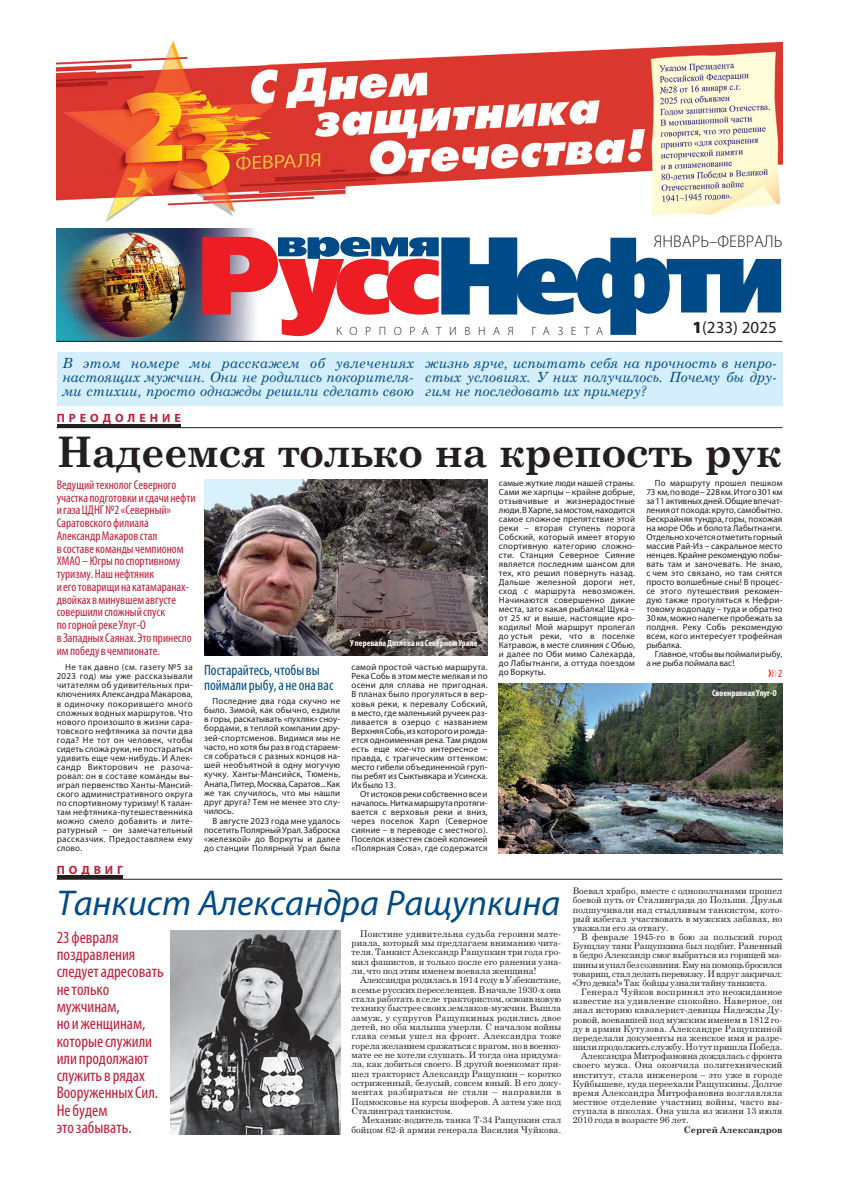
<style>
.page{position:relative;width:842px;height:1191px;background:#fff}
.page>*{position:absolute;margin:0;border:0;box-sizing:border-box;transform-origin:0 0}
.t1{font:700 42px "Century Schoolbook";letter-spacing:-.015em;color:#231f20}
.t2{font:italic 36px "Myriad Pro";color:#004b87}
.t3{font:condensed 17px/17.3px "Myriad Pro";color:#c0203b}
.t4{font:300 17px "Myriad Pro";color:#231f20}
.t5{font:17px "Myriad Pro";color:#231f20}
.t6{font:condensed 15px/15.2px "Myriad Pro";color:#004b87}
.t7{font:italic 14px/14px "Century Schoolbook";color:#004b87;text-align:justify}
.t8{font:condensed 12.8px/12.8px "Myriad Pro";color:#c0203b}
.t9{font:300 12px "Myriad Pro";letter-spacing:.63em;color:#231f20}
.t10{font:700 12px "Myriad Pro";letter-spacing:.335em;color:#c0203b}
.t11{font:condensed 11px "Myriad Pro";color:#ee1d23}
.t12{font:9px/9px "Myriad Pro";letter-spacing:.02em;color:#231f20;text-align:justify}
.t13{font:9px/9.3px "Century Schoolbook";letter-spacing:.005em;color:#231f20;text-align:justify}
.t14{font:700 condensed 9px "Myriad Pro";color:#fff}
.t15{font:9px/9px "Myriad Pro";letter-spacing:-.005em;color:#231f20}
.t16{font:700 9px "Century Schoolbook";color:#231f20}
.s1{font-weight:900}
</style>
<div class="page">
<img style="left:57px;top:41px;width:725px;height:181px">
<div style="left:57px;top:351px;width:725px;height:54px;background:#d4effb"></div>
<img style="left:57px;top:228px;width:201px;height:113px">
<svg style="left:202px;top:237px;width:579px;height:99px"></svg>
<hr style="left:57px;top:341px;width:725px;height:1px;background:#231f20">
<hr style="left:57px;top:427px;width:725px;height:1px;background:#231f20">
<hr style="left:57px;top:424px;width:123px;height:4px;background:#231f20">
<hr style="left:57px;top:879px;width:725px;height:1px;background:#231f20">
<hr style="left:57px;top:875px;width:66px;height:4px;background:#231f20">
<img style="left:204px;top:479px;width:284px;height:176px">
<img style="left:499px;top:683px;width:283px;height:170px">
<svg style="left:768px;top:669px;width:9px;height:8px"></svg>
<img style="left:170px;top:930px;width:170px;height:204px">
<h3 class="t9" style="left:336px;top:324px;width:179px">КОРПОРАТИВНАЯ</h3>
<h3 class="t9" style="left:532px;top:324px;width:73px">ГАЗЕТА</h3>
<h3 class="t4" style="left:654px;top:231px;width:130px">ЯНВАРЬ–ФЕВРАЛЬ</h3>
<h3 class="t5" style="left:692px;top:317px;width:86px"><span class="s1">1</span>(233) 2025</h3>
<h3 class="t7" style="left:62px;top:356px;width:353px">В этом номере мы расскажем об увлечениях настоящих мужчин. Они не родились покорителя&shy;ми стихии, просто однажды решили сделать свою</h3>
<h3 class="t7" style="left:425px;top:356px;width:353px">жизнь ярче, испытать себя на прочность в непро&shy;стых условиях. У них получилось. Почему бы дру&shy;гим не последовать их примеру?</h3>
<h3 class="t10" style="left:57px;top:411px;width:126px">ПРЕОДОЛЕНИЕ</h3>
<h1 class="t1" style="left:57px;top:428px;width:727px">Надеемся только на крепость рук</h1>
<p class="t8" style="left:57px;top:478px;width:140px">Ведущий технолог Северного участка подготовки и сдачи нефти и газа ЦДНГ №2 «Северный»<br>Саратовского филиала<br>Александр Макаров стал<br>в составе команды чемпионом<br>ХМАО – Югры по спортивному туризму. Наш нефтяник<br>и его товарищи на катамаранах&shy;двойках в минувшем августе совершили сложный спуск<br>по горной реке Улуг-О<br>в Западных Саянах. Это принесло им победу в чемпионате.</p>
<p class="t12" style="left:57px;top:662px;width:138px;text-indent:9px">Не так давно (см. газету №5 за 2023 год) мы уже рассказывали читателям об удивительных при&shy;ключениях Александра Макарова, в одиночку покорившего много сложных водных маршрутов. Что нового произошло в жизни сара&shy;товского нефтяника за почти два года? Не тот он человек, чтобы сидеть сложа руки, не постараться удивить еще чем-нибудь. И Алек - сандр Викторович не разоча - ровал: он в составе команды вы - играл первенство Ханты-Мансий - ского административного округа по спортивному туризму! К талан&shy;там нефтяника-путешественника можно смело добавить и лите - ратурный – он замечательный рассказчик. Пре доставляем ему слово.</p>
<h3 class="t6" style="left:204px;top:662px;width:131px">Постарайтесь, чтобы вы поймали рыбу, а не она вас</h3>
<p class="t12" style="left:204px;top:696px;width:138px;text-indent:9px">Последние два года скучно не было. Зимой, как обычно, ездили в горы, раскатывать «пухляк» сноу&shy;бордами, в теплой компании дру&shy;зей-спортсменов. Видимся мы не часто, но хотя бы раз в год стараем&shy;ся собраться с разных концов на - шей необъятной в одну могучую кучку. Ханты-Мансийск, Тюмень, Анапа, Питер, Москва, Саратов... Как же так случилось, что мы нашли друг друга? Тем не менее это слу - чилось.</p>
<p class="t12" style="left:204px;top:816px;width:138px;text-indent:9px">В августе 2023 года мне удалось посетить Полярный Урал. Заброска «железкой» до Воркуты и далее до станции Полярный Урал была</p>
<h3 class="t10" style="left:57px;top:862px;width:68px">ПОДВИГ</h3>
<p class="t14" style="left:350px;top:638px;width:129px">У перевала Дятлова на Северном Урале</p>
<p class="t12" style="left:351px;top:662px;width:138px">самой простой частью маршрута.<br>Река Собь в этом месте мелкая и по осени для сплава не пригодная.<br>В планах было прогуляться в вер&shy;ховья реки, к перевалу Собский, в место, где маленький ручеек раз&shy;ливается в озерцо с названием Верх няя Собь, из которого и рожда&shy;ется одноименная река. Там рядом есть еще кое-что интересное – правда, с трагическим оттенком: место гибели объединенной груп&shy;пы ре бят из Сыктывкара и Усинска.<br>Их было 13.</p>
<p class="t12" style="left:351px;top:789px;width:138px;text-indent:9px">От истоков реки собственно все и началось. Нитка маршрута протяги&shy;вается с верховья реки и вниз, через поселок Харп (Северное сияние – в переводе с местного).<br>Поселок известен своей колонией «Полярная Сова», где содержатся</p>
<p class="t12" style="left:499px;top:478px;width:138px">самые жуткие люди нашей страны.<br>Сами же харпцы – крайне добрые, отзывчивые и жизнерадостные люди. В Харпе, за мостом, находится самое сложное препятствие этой реки – вторая ступень порога Собский, который имеет вторую спортивную категорию сложно&shy;сти. Станция Северное Сияние является последним шансом для тех, кто решил повернуть назад.<br>Дальше железной дороги нет, сход с маршрута невозможен.<br>На чинаются совершенно дикие места, зато какая рыбалка! Щука – от 25 кг и выше, настоящие кро - кодилы! Мой маршрут пролегал до устья реки, что в поселке Катравож, в месте слияния с Обью, и далее по Оби мимо Салехарда, до Лабытнанги, а оттуда поездом до Воркуты.</p>
<p class="t12" style="left:646px;top:478px;width:138px;text-indent:9px">По маршруту прошел пешком 73 км, по воде – 228 км. Итого 301 км за 11 активных дней. Общие впечат&shy;ления от похода: круто, самобытно.<br>Бескрайняя тундра, горы, похожая на море Обь и болота Лабытнанги.<br>Отдельно хочется отметить горный массив Рай-Из – сакральное место ненцев. Крайне рекомендую побы&shy;вать там и заночевать. Не знаю, с чем это связано, но там снятся просто волшебные сны! В процес&shy;се этого путешествия рекомен&shy;дую также прогуляться к Не фри - товому водопаду – туда и об ратно 30 км, можно налегке пробежать за полдня. Реку Собь рекомендую всем, кого интересует трофейная рыбалка.</p>
<p class="t15" style="left:646px;top:649px;width:138px;text-indent:9px">Главное, чтобы вы поймали рыбу, а не рыба поймала вас!</p>
<p class="t11" style="left:778px;top:666px;width:6px">2</p>
<p class="t14" style="left:712px;top:687px;width:66px">Своенравная Улуг-О</p>
<h2 class="t2" style="left:57px;top:881px;width:505px">Танкист Александра Ращупкина</h2>
<p class="t13" style="left:351px;top:929px;width:211px;text-indent:9px">Поистине удивительна судьба героини мате&shy;риала, который мы предлагаем вниманию чита&shy;теля. Танкист Александр Ращупкин три года гро&shy;мил фашистов, и только после его ранения узна&shy;ли, что под этим именем воевала женщина!</p>
<p class="t13" style="left:351px;top:975px;width:211px;text-indent:9px">Александра родилась в 1914 году в Узбекистане, в семье русских переселенцев. В начале 1930-х она стала работать в селе трактористом, освоив новую технику быстрее своих земляков-мужчин. Вышла замуж, у супругов Ращупкиных родились двое детей, но оба малыша умерли. С началом войны глава семьи ушел на фронт. Александра тоже горела желанием сражаться с врагом, но в военко&shy;мате ее не хотели слушать. И тогда она придума&shy;ла, как добиться своего. В другой военкомат при&shy;шел тракторист Александр Ращупкин – коротко остриженный, безусый, совсем юный. В его доку&shy;ментах разбираться не стали – направили в Подмосковье на курсы шоферов. А затем уже под Сталинград танкистом.</p>
<p class="t13" style="left:351px;top:1115px;width:211px;text-align:right">Механик-водитель танка Т-34 Ращупкин стал бойцом 62-й армии генерала Василия Чуйкова.</p>
<h3 class="t3" style="left:57px;top:928px;width:108px">23 февраля поздравления следует адресовать не только мужчинам,<br>но и женщинам, которые служили или продолжают служить в рядах<br>Вооруженных Сил.<br>Не будем<br>это забывать.</h3>
<p class="t13" style="left:573px;top:886px;width:211px">Воевал храбро, вместе с однополчанами прошел боевой путь от Сталинграда до Польши. Друзья подшучивали над стыдливым танкистом, кото&shy;рый избегал участвовать в мужских забавах, но уважали его за отвагу.</p>
<p class="t13" style="left:573px;top:932px;width:211px;text-indent:9px">В феврале 1945-го в бою за польский город Бунцлау танк Ращупкина был подбит. Раненный в бедро Александр смог выбраться из горящей ма - шины и упал без сознания. Ему на помощь бросился товарищ, стал делать перевязку. И вдруг закричал: «Это девка!» Так бойцы узнали тайну танкиста.</p>
<p class="t13" style="left:581px;top:987px;width:203px">Генерал Чуйков воспринял это неожиданное</p>
<p class="t13" style="left:573px;top:996px;width:211px">известие на удивление спокойно. Наверное, он</p>
<p class="t13" style="left:573px;top:1005px;width:211px">знал историю кавалерист-девицы Надежды Ду -</p>
<p class="t13" style="left:573px;top:1014px;width:211px">ровой, воевавшей под мужским именем в 1812 го -</p>
<p class="t13" style="left:573px;top:1024px;width:211px">ду в армии Кутузова. Александре Ращупкиной</p>
<p class="t13" style="left:573px;top:1033px;width:211px">переделали документы на женское имя и разре-</p>
<p class="t13" style="left:573px;top:1042px;width:211px">шили продолжить службу. Но тут пришла Победа.</p>
<p class="t13" style="left:581px;top:1051px;width:203px">Александра Митрофановна дождалась с фронта</p>
<p class="t13" style="left:573px;top:1060px;width:211px">своего мужа. Она окончила политехнический</p>
<p class="t13" style="left:573px;top:1069px;width:211px">институт, стала инженером – это уже в городе</p>
<p class="t13" style="left:573px;top:1079px;width:211px">Куйбышеве, куда переехали Ращупкины. Долгое</p>
<p class="t13" style="left:573px;top:1088px;width:211px">время Александра Митрофановна возглавляла</p>
<p class="t13" style="left:573px;top:1097px;width:211px">местное отделение участниц войны, часто вы -</p>
<p class="t13" style="left:573px;top:1106px;width:211px">ступала в школах. Она ушла из жизни 13 июля</p>
<p class="t13" style="left:573px;top:1115px;width:117px">2010 года в возрасте 96 лет.</p>
<p class="t16" style="left:684px;top:1124px;width:100px">Сергей Александров</p>
</div>
